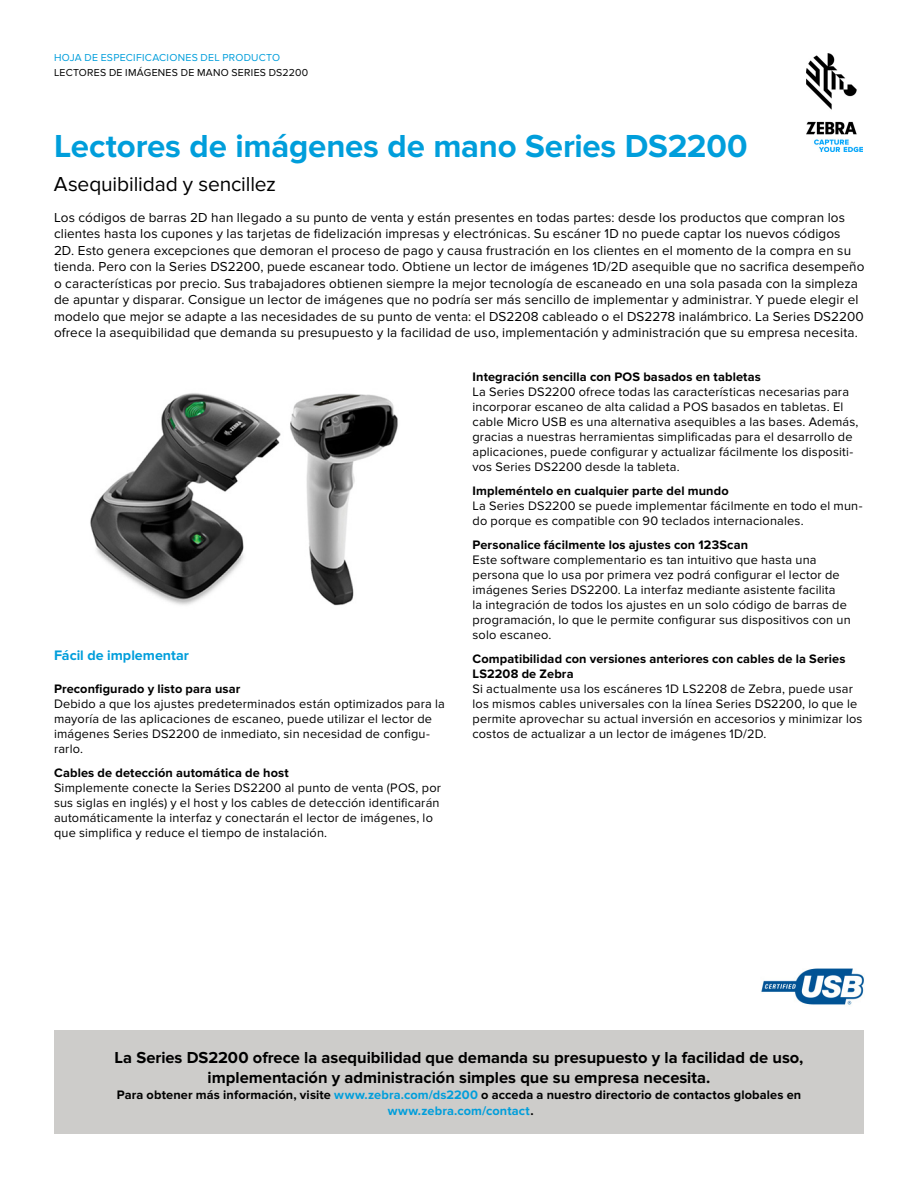
<style>
.page{position:relative;width:918px;height:1188px;background:#fff}
.page>*{position:absolute;margin:0;border:0;box-sizing:border-box;transform-origin:0 0}
.t1{font:700 33px "Proxima Nova";letter-spacing:-.005em;color:#009edb}
.t2{font:21px "Proxima Nova";letter-spacing:-.005em;color:#000}
.t3{font:700 16.5px/20.2px "Proxima Nova";color:#000;text-align:center}
.t4{font:700 14.25px "Proxima Nova";color:#009edb}
.t5{font:13.5px/16.5px "Proxima Nova";letter-spacing:.01em;color:#000}
.t6{font:12.75px/15px "Proxima Nova";letter-spacing:.015em;color:#000}
.t7{font:700 12.75px/15px "Proxima Nova";letter-spacing:.01em;color:#000}
.t8{font:10.5px "Proxima Nova";letter-spacing:.025em;color:#000}
.t9{font:10.5px "Proxima Nova";letter-spacing:.025em;color:#009edb}
.s1{color:#009edb}
</style>
<div class="page">
<img style="left:806px;top:54px;width:56px;height:97px">
<div style="left:54px;top:1031px;width:810px;height:103px;background:#cdccca"></div>
<img style="left:761px;top:968px;width:103px;height:37px">
<img style="left:90px;top:393px;width:308px;height:213px">
<p class="t9" style="left:54px;top:52px;width:228px">HOJA DE ESPECIFICACIONES DEL PRODUCTO</p>
<p class="t8" style="left:54px;top:66px;width:256px">LECTORES DE IMÁGENES DE MANO SERIES DS2200</p>
<h1 class="t1" style="left:54px;top:127px;width:695px">Lectores de imágenes de mano Series DS2200</h1>
<h2 class="t2" style="left:54px;top:172px;width:224px">Asequibilidad y sencillez</h2>
<p class="t5" style="left:54px;top:209px;width:812px">Los códigos de barras 2D han llegado a su punto de venta y están presentes en todas partes: desde los productos que compran los clientes hasta los cupones y las tarjetas de fidelización impresas y electrónicas. Su escáner 1D no puede captar los nuevos códigos<br>2D. Esto genera excepciones que demoran el proceso de pago y causa frustración en los clientes en el momento de la compra en su tienda. Pero con la Series DS2200, puede escanear todo. Obtiene un lector de imágenes 1D/2D asequible que no sacrifica desempeño o características por precio. Sus trabajadores obtienen siempre la mejor tecnología de escaneado en una sola pasada con la simpleza de apuntar y disparar. Consigue un lector de imágenes que no podría ser más sencillo de implementar y administrar. Y puede elegir el modelo que mejor se adapte a las necesidades de su punto de venta: el DS2208 cableado o el DS2278 inalámbrico. La Series DS2200 ofrece la asequibilidad que demanda su presupuesto y la facilidad de uso, implementación y administración que su empresa necesita.</p>
<p class="t4" style="left:54px;top:647px;width:136px">Fácil de implementar</p>
<p class="t7" style="left:54px;top:682px;width:188px">Preconfigurado y listo para usar</p>
<p class="t6" style="left:54px;top:697px;width:392px">Debido a que los ajustes predeterminados están optimizados para la mayoría de las aplicaciones de escaneo, puede utilizar el lector de imágenes Series DS2200 de inmediato, sin necesidad de configu&shy;rarlo.</p>
<p class="t7" style="left:54px;top:766px;width:236px">Cables de detección automática de host</p>
<p class="t6" style="left:54px;top:781px;width:389px">Simplemente conecte la Series DS2200 al punto de venta (POS, por sus siglas en inglés) y el host y los cables de detección identificarán automáticamente la interfaz y conectarán el lector de imágenes, lo que simplifica y reduce el tiempo de instalación.</p>
<p class="t7" style="left:472px;top:369px;width:290px">Integración sencilla con POS basados en tabletas</p>
<p class="t6" style="left:472px;top:384px;width:388px">La Series DS2200 ofrece todas las características necesarias para incorporar escaneo de alta calidad a POS basados en tabletas. El cable Micro USB es una alternativa asequibles a las bases. Además, gracias a nuestras herramientas simplificadas para el desarrollo de aplicaciones, puede configurar y actualizar fácilmente los dispositi&shy;vos Series DS2200 desde la tableta.</p>
<p class="t7" style="left:472px;top:483px;width:258px">Impleméntelo en cualquier parte del mundo</p>
<p class="t6" style="left:472px;top:498px;width:392px">La Series DS2200 se puede implementar fácilmente en todo el mun&shy;do porque es compatible con 90 teclados internacionales.</p>
<p class="t7" style="left:472px;top:537px;width:277px">Personalice fácilmente los ajustes con 123Scan</p>
<p class="t6" style="left:472px;top:552px;width:380px">Este software complementario es tan intuitivo que hasta una persona que lo usa por primera vez podrá configurar el lector de imágenes Series DS2200. La interfaz mediante asistente facilita<br>la integración de todos los ajustes en un solo código de barras de programación, lo que le permite configurar sus dispositivos con un solo escaneo.</p>
<p class="t7" style="left:472px;top:651px;width:374px">Compatibilidad con versiones anteriores con cables de la Series<br>LS2208 de Zebra</p>
<p class="t6" style="left:472px;top:681px;width:392px">Si actualmente usa los escáneres 1D LS2208 de Zebra, puede usar los mismos cables universales con la línea Series DS2200, lo que le permite aprovechar su actual inversión en accesorios y minimizar los costos de actualizar a un lector de imágenes 1D/2D.</p>
<p class="t3" style="left:114px;top:1048px;width:691px">La Series DS2200 ofrece la asequibilidad que demanda su presupuesto y la facilidad de uso, implementación y administración simples que su empresa necesita.</p>
<p class="t7" style="left:117px;top:1087px;width:686px;line-height:15.8px;text-align:center">Para obtener más información, visite <span class="s1">www.zebra.com/ds2200</span> o acceda a nuestro directorio de contactos globales en <span class="s1">www.zebra.com/contact</span>.</p>
</div>
